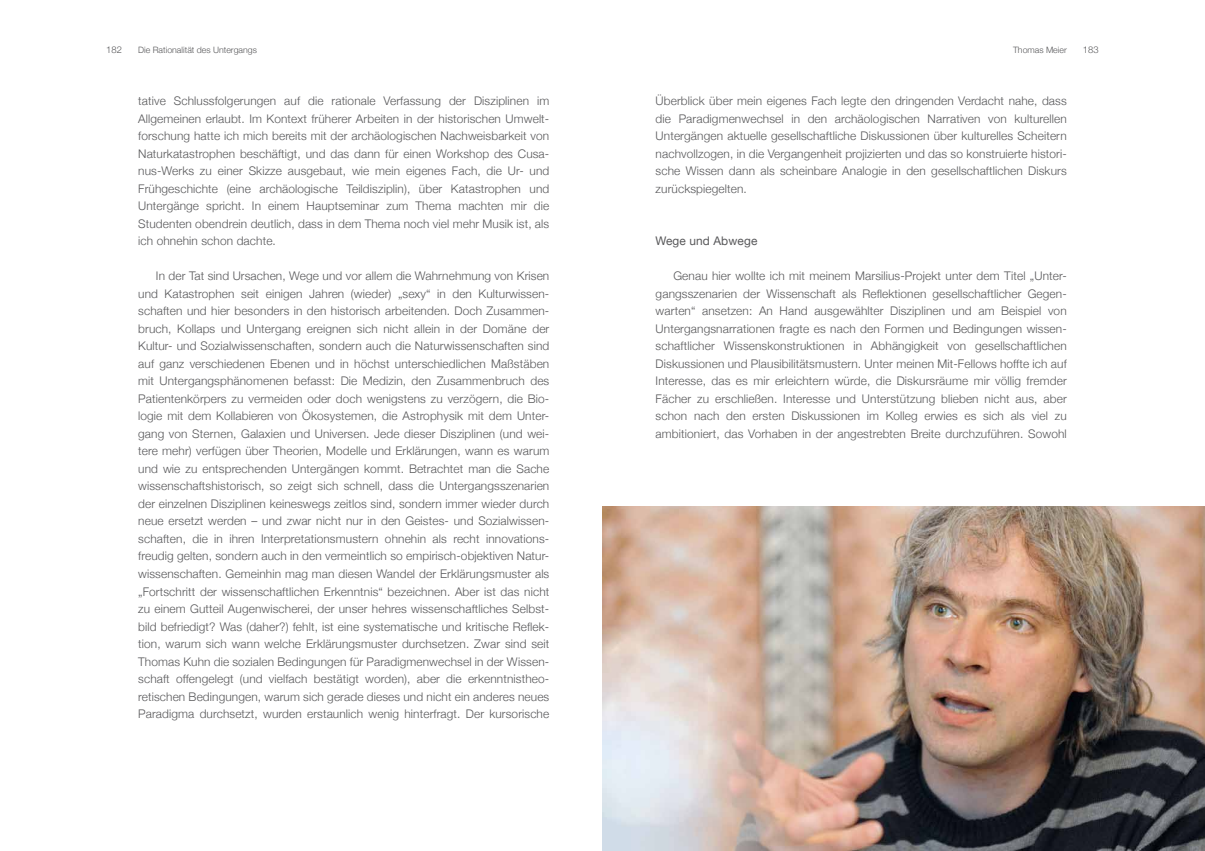
<style>
.page{position:relative;width:1205px;height:851px;background:#fff}
.page>*{position:absolute;margin:0;border:0;box-sizing:border-box;transform-origin:0 0}
.t1{font:300 11.88px/17.5px "Helvetica Neue";letter-spacing:.01em;color:#58585a;text-align:justify}
.t2{font:11.88px "Helvetica Neue";letter-spacing:.01em;color:#58585a}
.t3{font:300 9.38px "Helvetica Neue";letter-spacing:.01em;color:#58585a}
.t4{font:300 8.75px "Helvetica Neue";color:#58585a}
</style>
<div class="page">
<img style="left:603px;top:506px;width:602px;height:344px">
<p class="t3" style="left:106px;top:43px;width:17px">182</p>
<p class="t4" style="left:138px;top:44px;width:120px">Die Rationalität des Untergangs</p>
<p class="t1" style="left:138px;top:92px;width:413px">tative Schlussfolgerungen auf die rationale Verfassung der Disziplinen im Allgemeinen erlaubt. Im Kontext früherer Arbeiten in der historischen Umwelt&shy;forschung hatte ich mich bereits mit der archäologischen Nachweisbarkeit von Naturkatastrophen beschäftigt, und das dann für einen Workshop des Cusa&shy;nus-Werks zu einer Skizze ausgebaut, wie mein eigenes Fach, die Ur- und Frühgeschichte (eine archäologische Teildisziplin), über Katastrophen und Untergänge spricht. In einem Hauptseminar zum Thema machten mir die Studenten obendrein deutlich, dass in dem Thema noch viel mehr Musik ist, als ich ohnehin schon dachte.</p>
<p class="t1" style="left:138px;top:267px;width:413px;text-align:left;text-indent:18px">In der Tat sind Ursachen, Wege und vor allem die Wahrnehmung von Krisen und Katastrophen seit einigen Jahren (wieder) „sexy“ in den Kulturwissen&shy;schaften und hier besonders in den historisch arbeitenden. Doch Zusammen&shy;bruch, Kollaps und Untergang ereignen sich nicht allein in der Domäne der Kultur- und Sozialwissenschaften, sondern auch die Naturwissenschaften sind auf ganz verschiedenen Ebenen und in höchst unterschiedlichen Maßstäben mit Untergangsphänomenen befasst: Die Medizin, den Zusammenbruch des Patientenkörpers zu vermeiden oder doch wenigstens zu verzögern, die Bio&shy;logie mit dem Kollabieren von Ökosystemen, die Astrophysik mit dem Unter&shy;gang von Sternen, Galaxien und Universen. Jede dieser Disziplinen (und wei&shy;tere mehr) verfügen über Theorien, Modelle und Erklärungen, wann es warum und wie zu entsprechenden Untergängen kommt. Betrachtet man die Sache wissenschaftshistorisch, so zeigt sich schnell, dass die Untergangsszenarien der einzelnen Disziplinen keineswegs zeitlos sind, sondern immer wieder durch neue ersetzt werden – und zwar nicht nur in den Geistes- und Sozialwissen&shy;schaften, die in ihren Interpretationsmustern ohnehin als recht innovations&shy;freudig gelten, sondern auch in den vermeintlich so empirisch-objektiven Natur&shy;wissenschaften. Gemeinhin mag man diesen Wandel der Erklärungsmuster als „Fortschritt der wissenschaftlichen Erkenntnis“ bezeichnen. Aber ist das nicht zu einem Gutteil Augenwischerei, der unser hehres wissenschaftliches Selbst&shy;bild befriedigt? Was (daher?) fehlt, ist eine systematische und kritische Reflek&shy;tion, warum sich wann welche Erklärungsmuster durchsetzen. Zwar sind seit Thomas Kuhn die sozialen Bedingungen für Paradigmenwechsel in der Wissen&shy;schaft offengelegt (und vielfach bestätigt worden), aber die erkenntnistheo&shy;retischen Bedingungen, warum sich gerade dieses und nicht ein anderes neues Paradigma durchsetzt, wurden erstaunlich wenig hinterfragt. Der kursorische</p>
<p class="t4" style="left:1013px;top:44px;width:55px">Thomas Meier</p>
<p class="t3" style="left:1083px;top:43px;width:17px">183</p>
<p class="t1" style="left:656px;top:92px;width:413px">Überblick über mein eigenes Fach legte den dringenden Verdacht nahe, dass die Paradigmenwechsel in den archäologischen Narrativen von kulturellen Untergängen aktuelle gesellschaftliche Diskussionen über kulturelles Scheitern nachvollzogen, in die Vergangenheit projizierten und das so konstruierte histori&shy;sche Wissen dann als scheinbare Analogie in den gesellschaftlichen Diskurs zurückspiegelten.</p>
<p class="t2" style="left:656px;top:234px;width:103px">Wege und Abwege</p>
<p class="t1" style="left:656px;top:267px;width:413px;text-indent:18px">Genau hier wollte ich mit meinem Marsilius-Projekt unter dem Titel „Unter&shy;gangsszenarien der Wissenschaft als Reflektionen gesellschaftlicher Gegen&shy;warten“ ansetzen: An Hand ausgewählter Disziplinen und am Beispiel von Untergangsnarrationen fragte es nach den Formen und Bedingungen wissen&shy;schaftlicher Wissenskonstruktionen in Abhängigkeit von gesellschaftlichen Diskussionen und Plausibilitätsmustern. Unter meinen Mit-Fellows hoffte ich auf Interesse, das es mir erleichtern würde, die Diskursräume mir völlig fremder Fächer zu erschließen. Interesse und Unterstützung blieben nicht aus, aber schon nach den ersten Diskussionen im Kolleg erwies es sich als viel zu ambitioniert, das Vorhaben in der angestrebten Breite durchzuführen. Sowohl</p>
</div>
